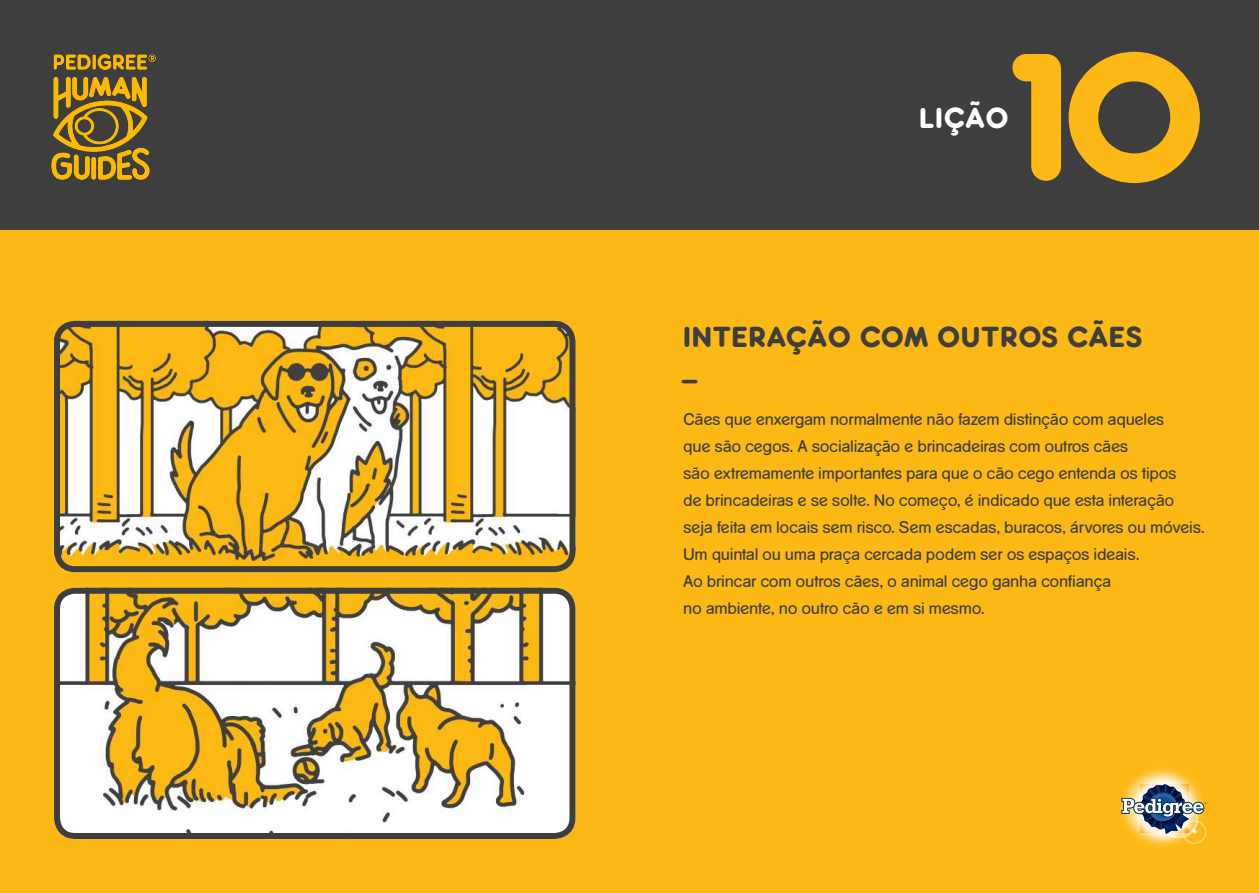
<style>
.page{position:relative;width:1259px;height:893px;background:#fcb814}
.page>*{position:absolute;margin:0;border:0;box-sizing:border-box;transform-origin:0 0}
.t1{font:800 169.05px "Pedigree";color:#fcb814}
.t2{font:800 27px/32.4px "Pedigree";letter-spacing:.05em;color:#3e3e3f}
.t3{font:800 27px "Pedigree";letter-spacing:.05em;color:#fff}
.t4{font:300 15px/27px "Pedigree";letter-spacing:.025em;color:#3e3e3f}
</style>
<div class="page">
<div style="left:0;top:0;width:1259px;height:230px;background:#3e3e3f"></div>
<img style="left:51px;top:54px;width:105px;height:126px">
<img style="left:1120px;top:767px;width:87px;height:80px">
<svg style="left:1121px;top:784px;width:85px;height:50px;background:#a39d82"></svg>
<img style="left:61px;top:321px;width:514px;height:248px">
<div style="left:54px;top:321px;width:521px;height:251px;border:6px solid #3e3e3f;border-radius:18px"></div>
<img style="left:61px;top:588px;width:514px;height:244px">
<div style="left:54px;top:588px;width:521px;height:251px;border:6px solid #3e3e3f;border-radius:18px"></div>
<h1 class="t1" style="left:1022px;top:2px;width:184px">10</h1>
<h2 class="t3" style="left:919px;top:99px;width:90px">LIÇÃO</h2>
<h2 class="t2" style="left:683px;top:320px;width:460px">INTERAÇÃO COM OUTROS CÃES _</h2>
<p class="t4" style="left:683px;top:406px;width:523px">Cães que enxergam normalmente não fazem distinção com aqueles<br>que são cegos. A socialização e brincadeiras com outros cães<br>são extremamente importantes para que o cão cego entenda os tipos<br>de brincadeiras e se solte. No começo, é indicado que esta interação seja feita em locais sem risco. Sem escadas, buracos, árvores ou móveis.<br>Um quintal ou uma praça cercada podem ser os espaços ideais.<br>Ao brincar com outros cães, o animal cego ganha confiança<br>no ambiente, no outro cão e em si mesmo.</p>
</div>
